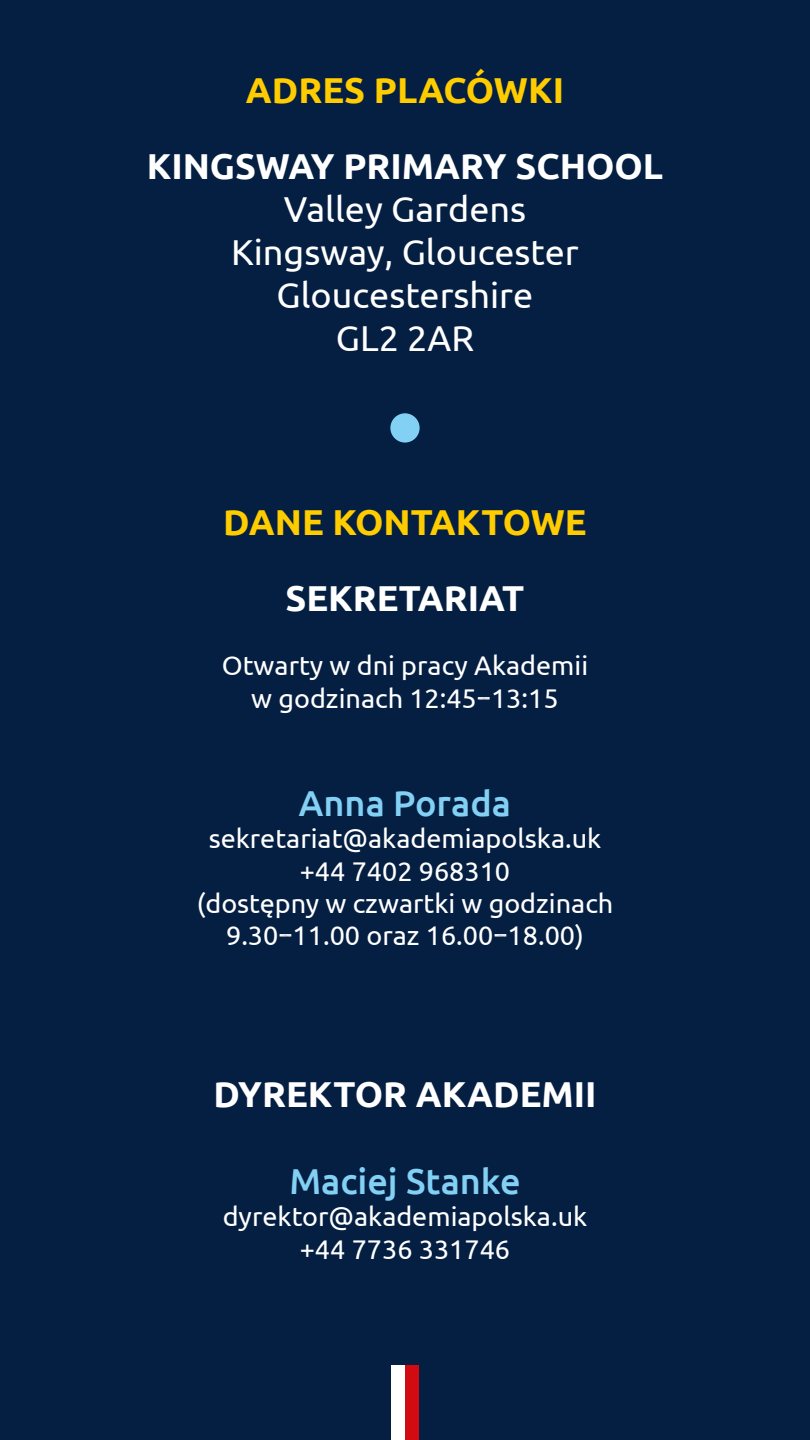
<style>
.page{position:relative;width:810px;height:1440px;background:#051f42}
.page>*{position:absolute;margin:0;border:0;box-sizing:border-box;transform-origin:0 0}
.t1{font:36px/43.2px "Ubuntu";color:#fff;text-align:center}
.t2{font:700 36px "Ubuntu";color:#fff}
.t3{font:700 36px "Ubuntu";color:#fc0}
.t4{font:500 36px "Ubuntu";color:#83d0f5}
.t5{font:27px/32.4px "Ubuntu";color:#fff;text-align:center}
.s1{font-family:"Veneer"}
</style>
<div class="page">
<div style="left:392px;top:1365px;width:13px;height:75px;background:#fff"></div>
<div style="left:405px;top:1365px;width:13px;height:75px;background:#d20a11"></div>
<div style="left:390px;top:413px;width:30px;height:30px;background:#83d0f5;border-radius:50%"></div>
<h1 class="t3" style="left:246px;top:68px;width:320px">ADRES PLACÓWKI</h1>
<h1 class="t2" style="left:147px;top:144px;width:518px">KINGSWAY PRIMARY SCHOOL</h1>
<h1 class="t1" style="left:231px;top:186px;width:349px">Valley Gardens<br>Kingsway, Gloucester<br>Gloucestershire<br>GL2 2AR</h1>
<h1 class="t3" style="left:223px;top:500px;width:365px">DANE KONTAKTOWE</h1>
<h1 class="t2" style="left:286px;top:576px;width:240px">SEKRETARIAT</h1>
<p class="t5" style="left:222px;top:649px;width:368px">Otwarty w dni pracy Akademii w godzinach 12:45<span class="s1">–</span>13:15</p>
<h1 class="t4" style="left:299px;top:780px;width:214px">Anna Porada</h1>
<p class="t5" style="left:197px;top:821px;width:418px">sekretariat@akademiapolska.uk +44 7402 968310<br>(dostępny w czwartki w godzinach<br>9.30<span class="s1">–</span>11.00 oraz 16.00<span class="s1">–</span>18.00)</p>
<h1 class="t2" style="left:213px;top:1073px;width:385px">DYREKTOR AKADEMII</h1>
<h1 class="t4" style="left:289px;top:1158px;width:233px">Maciej Stanke</h1>
<p class="t5" style="left:223px;top:1199px;width:366px">dyrektor@akademiapolska.uk +44 7736 331746</p>
</div>
